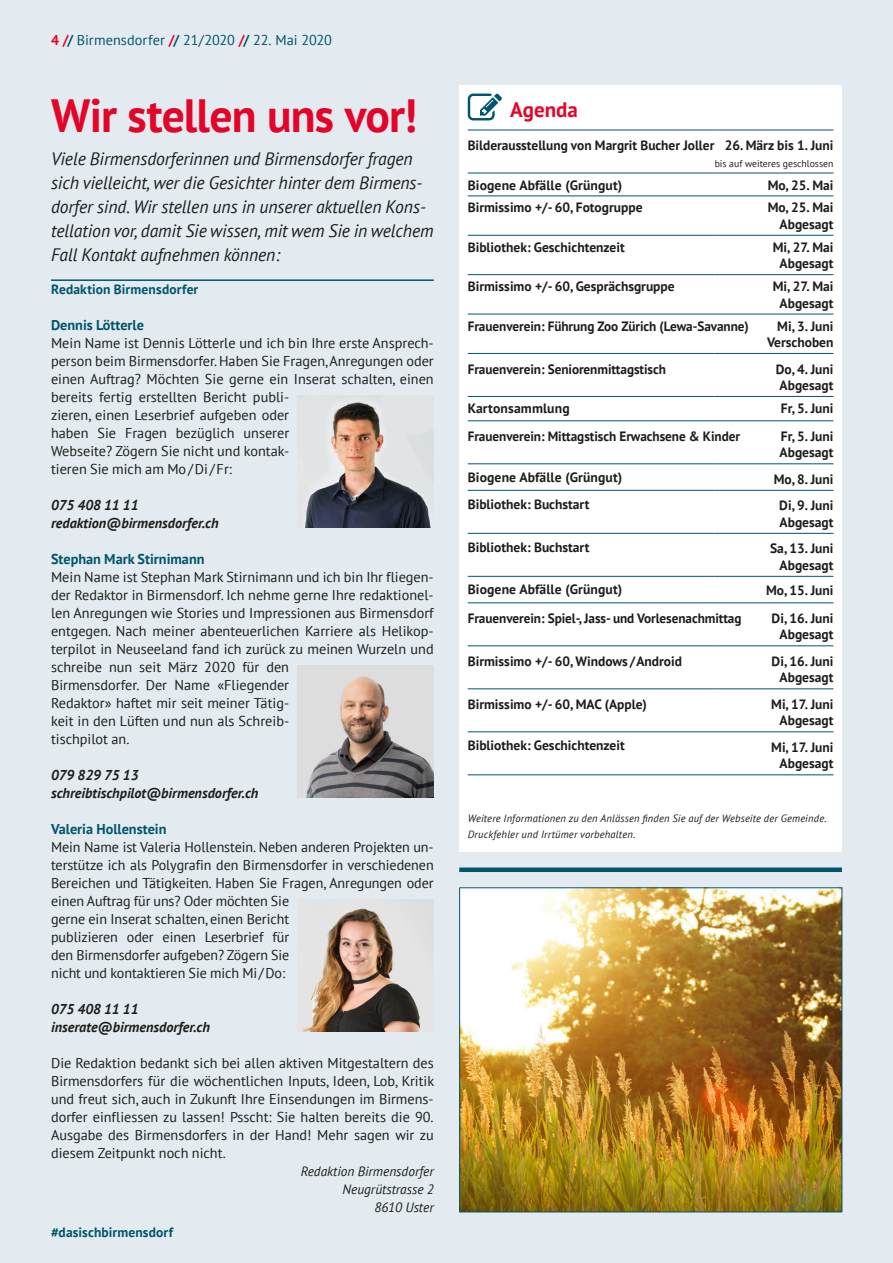
<style>
.page{position:relative;width:893px;height:1263px;background:#e3ebf0}
.page>*{position:absolute;margin:0;border:0;box-sizing:border-box;transform-origin:0 0}
.t1{font:700 46.5px "PT Sans";letter-spacing:-.015em;color:#e40429}
.t2{font:700 21px "PT Sans";letter-spacing:-.005em;color:#e40429}
.t3{font:italic 18px/24px "PT Sans";letter-spacing:-.005em;color:#1d1d1b}
.t4{font:14.25px/18px "PT Sans";color:#1d1d1b}
.t5{font:italic 700 14.25px/18px "PT Sans";color:#1d1d1b}
.t6{font:700 14.25px "PT Sans";color:#00556b}
.t7{font:14.25px "PT Sans";color:#00556b}
.t8{font:700 13.5px/16.5px "PT Sans";color:#1d1d1b;text-align:right}
.t9{font:italic 13.5px/18px "PT Sans";color:#1d1d1b;text-align:right}
.t10{font:700 13.5px "PT Sans";letter-spacing:.01em;color:#00556b}
.t11{font:italic 10.5px/15.9px "PT Sans";letter-spacing:.015em;color:#1d1d1b}
.t12{font:9.75px "PT Sans";color:#1d1d1b}
.s1{font-weight:700;color:#e40429}
.s2{font-weight:700}
</style>
<div class="page">
<hr style="left:51px;top:279px;width:383px;height:2px;background:#00556b">
<img style="left:298px;top:396px;width:136px;height:132px">
<img style="left:298px;top:666px;width:136px;height:132px">
<img style="left:298px;top:900px;width:136px;height:132px">
<div style="left:459px;top:867px;width:383px;height:5px;background:#00556b"></div>
<img style="left:461px;top:889px;width:379px;height:321px">
<div style="left:459px;top:887px;width:383px;height:325px;border:1px solid #00556b"></div>
<div style="left:459px;top:85px;width:383px;height:767px;background:#fff"></div>
<svg style="left:468px;top:94px;width:34px;height:26px"></svg>
<hr style="left:468px;top:130px;width:246px;height:1px;background:#00556b">
<hr style="left:714px;top:130px;width:119px;height:1px;background:#00556b">
<hr style="left:468px;top:173px;width:246px;height:1px;background:#00556b">
<hr style="left:714px;top:173px;width:119px;height:1px;background:#00556b">
<hr style="left:468px;top:195px;width:246px;height:1px;background:#00556b">
<hr style="left:714px;top:195px;width:119px;height:1px;background:#00556b">
<hr style="left:468px;top:235px;width:246px;height:1px;background:#00556b">
<hr style="left:714px;top:235px;width:119px;height:1px;background:#00556b">
<hr style="left:468px;top:274px;width:246px;height:1px;background:#00556b">
<hr style="left:714px;top:274px;width:119px;height:1px;background:#00556b">
<hr style="left:468px;top:314px;width:246px;height:1px;background:#00556b">
<hr style="left:714px;top:314px;width:119px;height:1px;background:#00556b">
<hr style="left:468px;top:353px;width:246px;height:1px;background:#00556b">
<hr style="left:714px;top:353px;width:119px;height:1px;background:#00556b">
<hr style="left:468px;top:396px;width:246px;height:1px;background:#00556b">
<hr style="left:714px;top:396px;width:119px;height:1px;background:#00556b">
<hr style="left:468px;top:420px;width:246px;height:1px;background:#00556b">
<hr style="left:714px;top:420px;width:119px;height:1px;background:#00556b">
<hr style="left:468px;top:463px;width:246px;height:1px;background:#00556b">
<hr style="left:714px;top:463px;width:119px;height:1px;background:#00556b">
<hr style="left:468px;top:490px;width:246px;height:1px;background:#00556b">
<hr style="left:714px;top:490px;width:119px;height:1px;background:#00556b">
<hr style="left:468px;top:533px;width:246px;height:1px;background:#00556b">
<hr style="left:714px;top:533px;width:119px;height:1px;background:#00556b">
<hr style="left:468px;top:576px;width:246px;height:1px;background:#00556b">
<hr style="left:714px;top:576px;width:119px;height:1px;background:#00556b">
<hr style="left:468px;top:602px;width:246px;height:1px;background:#00556b">
<hr style="left:714px;top:602px;width:119px;height:1px;background:#00556b">
<hr style="left:468px;top:645px;width:246px;height:1px;background:#00556b">
<hr style="left:714px;top:645px;width:119px;height:1px;background:#00556b">
<hr style="left:468px;top:688px;width:246px;height:1px;background:#00556b">
<hr style="left:714px;top:688px;width:119px;height:1px;background:#00556b">
<hr style="left:468px;top:774px;width:246px;height:1px;background:#00556b">
<hr style="left:714px;top:774px;width:119px;height:1px;background:#00556b">
<hr style="left:468px;top:731px;width:246px;height:1px;background:#00556b">
<hr style="left:714px;top:731px;width:119px;height:1px;background:#00556b">
<p class="t7" style="left:51px;top:31px;width:282px"><span class="s1">4 /</span><span class="s2">/</span> Birmensdorfer <span class="s1">/</span><span class="s2">/</span> 21/2020 <span class="s1">/</span><span class="s2">/</span> 22. Mai 2020</p>
<h1 class="t1" style="left:51px;top:85px;width:368px">Wir stellen uns vor!</h1>
<p class="t3" style="left:51px;top:147px;width:384px">Viele Birmensdorferinnen und Birmensdorfer fragen sich vielleicht, wer die Gesichter hinter dem Birmens&shy;dorfer sind. Wir stellen uns in unserer aktuellen Kons&shy;tellation vor, damit Sie wissen, mit wem Sie in welchem Fall Kontakt aufnehmen können:</p>
<p class="t10" style="left:51px;top:280px;width:149px">Redaktion Birmensdorfer</p>
<p class="t6" style="left:51px;top:315px;width:95px">Dennis Lötterle</p>
<p class="t4" style="left:51px;top:333px;width:384px">Mein Name ist Dennis Lötterle und ich bin Ihre erste Ansprech&shy;person beim Birmensdorfer. Haben Sie Fragen, Anregungen oder einen Auftrag? Möchten Sie gerne ein Inserat schalten, einen bereits fertig erstellten Bericht publi-<br>zieren, einen Leserbrief aufgeben oder<br>haben Sie Fragen bezüglich unserer<br>Webseite? Zögern Sie nicht und kontak-<br>tieren Sie mich am Mo/Di/Fr:</p>
<p class="t5" style="left:51px;top:495px;width:169px">075 408 11 11 redaktion@birmensdorfer.ch</p>
<p class="t6" style="left:51px;top:549px;width:155px">Stephan Mark Stirnimann</p>
<p class="t4" style="left:51px;top:567px;width:384px">Mein Name ist Stephan Mark Stirnimann und ich bin Ihr fliegen&shy;der Redaktor in Birmensdorf. Ich nehme gerne Ihre redaktionel&shy;len Anregungen wie Stories und Impressionen aus Birmensdorf entgegen. Nach meiner abenteuerlichen Karriere als Helikop&shy;terpilot in Neuseeland fand ich zurück zu meinen Wurzeln und schreibe nun seit März 2020 für den<br>Birmensdorfer. Der Name «Fliegender<br>Redaktor» haftet mir seit meiner Tätig-<br>keit in den Lüften und nun als Schreib-<br>tischpilot an.</p>
<p class="t5" style="left:51px;top:765px;width:209px">079 829 75 13 schreibtischpilot@birmensdorfer.ch</p>
<p class="t6" style="left:51px;top:819px;width:117px">Valeria Hollenstein</p>
<p class="t4" style="left:51px;top:837px;width:384px">Mein Name ist Valeria Hollenstein. Neben anderen Projekten un&shy;terstütze ich als Polygrafin den Birmensdorfer in verschiedenen Bereichen und Tätigkeiten. Haben Sie Fragen, Anregungen oder einen Auftrag für uns? Oder möchten Sie<br>gerne ein Inserat schalten, einen Bericht<br>publizieren oder einen Leserbrief für<br>den Birmensdorfer aufgeben? Zögern Sie<br>nicht und kontaktieren Sie mich Mi/Do:</p>
<p class="t5" style="left:51px;top:999px;width:160px">075 408 11 11 inserate@birmensdorfer.ch</p>
<p class="t4" style="left:51px;top:1053px;width:385px;text-align:justify">Die Redaktion bedankt sich bei allen aktiven Mitgestaltern des Birmensdorfers für die wöchentlichen Inputs, Ideen, Lob, Kritik und freut sich, auch in Zukunft Ihre Einsendungen im Birmens&shy;dorfer einfliessen zu lassen! Psscht: Sie halten bereits die 90.<br>Ausgabe des Birmensdorfers in der Hand! Mehr sagen wir zu diesem Zeitpunkt noch nicht.</p>
<p class="t9" style="left:301px;top:1162px;width:135px">Redaktion Birmensdorfer<br>Neugrütstrasse 2<br>8610 Uster</p>
<p class="t10" style="left:51px;top:1224px;width:124px">#dasischbirmensdorf</p>
<h2 class="t2" style="left:510px;top:96px;width:69px">Agenda</h2>
<p class="t8" style="left:468px;top:137px;width:367px">Bilderausstellung von Margrit Bucher Joller 26. März bis 1. Juni</p>
<p class="t12" style="left:715px;top:157px;width:120px">bis auf weiteres geschlossen</p>
<p class="t8" style="left:468px;top:176px;width:156px">Biogene Abfälle (Grüngut)</p>
<p class="t8" style="left:768px;top:176px;width:67px">Mo, 25. Mai</p>
<p class="t8" style="left:468px;top:199px;width:176px">Birmissimo +/- 60, Fotogruppe</p>
<p class="t8" style="left:768px;top:199px;width:67px">Mo, 25. Mai<br>Abgesagt</p>
<p class="t8" style="left:468px;top:238px;width:159px">Bibliothek: Geschichtenzeit</p>
<p class="t8" style="left:773px;top:238px;width:62px;text-align:center">Mi, 27. Mai<br>Abgesagt</p>
<p class="t8" style="left:468px;top:278px;width:208px">Birmissimo +/- 60, Gesprächsgruppe</p>
<p class="t8" style="left:773px;top:278px;width:62px;text-align:center">Mi, 27. Mai<br>Abgesagt</p>
<p class="t8" style="left:468px;top:317px;width:282px">Frauenverein: Führung Zoo Zürich (Lewa-Savanne)</p>
<p class="t8" style="left:767px;top:317px;width:68px">Mi, 3. Juni<br>Verschoben</p>
<p class="t8" style="left:468px;top:360px;width:200px">Frauenverein: Seniorenmittagstisch</p>
<p class="t8" style="left:776px;top:360px;width:59px;text-align:left">Do, 4. Juni<br>Abgesagt</p>
<p class="t8" style="left:468px;top:400px;width:103px">Kartonsammlung</p>
<p class="t8" style="left:781px;top:400px;width:54px">Fr, 5. Juni</p>
<p class="t8" style="left:468px;top:428px;width:274px">Frauenverein: Mittagstisch Erwachsene &amp; Kinder</p>
<p class="t8" style="left:780px;top:428px;width:55px;text-align:left">Fr, 5. Juni<br>Abgesagt</p>
<p class="t8" style="left:468px;top:469px;width:156px">Biogene Abfälle (Grüngut)</p>
<p class="t8" style="left:774px;top:471px;width:61px">Mo, 8. Juni</p>
<p class="t8" style="left:468px;top:495px;width:123px">Bibliothek: Buchstart</p>
<p class="t8" style="left:779px;top:497px;width:56px;text-align:left">Di, 9. Juni<br>Abgesagt</p>
<p class="t8" style="left:468px;top:538px;width:123px">Bibliothek: Buchstart</p>
<p class="t8" style="left:770px;top:540px;width:65px">Sa, 13. Juni<br>Abgesagt</p>
<p class="t8" style="left:468px;top:580px;width:156px">Biogene Abfälle (Grüngut)</p>
<p class="t8" style="left:766px;top:582px;width:69px">Mo, 15. Juni</p>
<p class="t8" style="left:468px;top:610px;width:275px">Frauenverein: Spiel-, Jass- und Vorlesenachmittag</p>
<p class="t8" style="left:772px;top:610px;width:63px;text-align:center">Di, 16. Juni<br>Abgesagt</p>
<p class="t8" style="left:468px;top:653px;width:216px">Birmissimo +/- 60, Windows /Android</p>
<p class="t8" style="left:772px;top:653px;width:63px;text-align:center">Di, 16. Juni<br>Abgesagt</p>
<p class="t8" style="left:468px;top:696px;width:181px">Birmissimo +/- 60, MAC (Apple)</p>
<p class="t8" style="left:771px;top:696px;width:64px">Mi, 17. Juni<br>Abgesagt</p>
<p class="t8" style="left:468px;top:737px;width:159px">Bibliothek: Geschichtenzeit</p>
<p class="t8" style="left:771px;top:739px;width:64px">Mi, 17. Juni<br>Abgesagt</p>
<p class="t11" style="left:468px;top:811px;width:360px">Weitere Informationen zu den Anlässen finden Sie auf der Webseite der Gemeinde.<br>Druckfehler und Irrtümer vorbehalten.</p>
</div>
